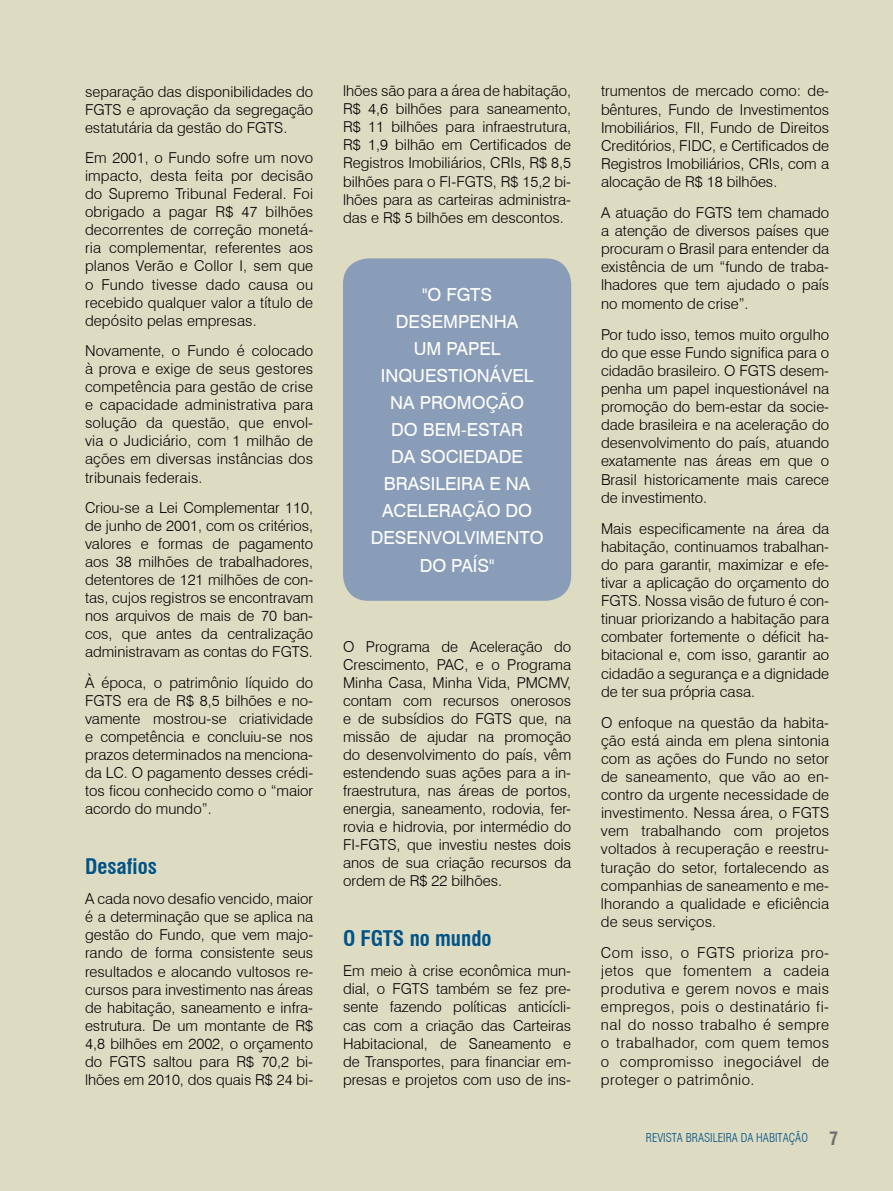
<style>
.page{position:relative;width:893px;height:1191px;background:#dedbc3}
.page>*{position:absolute;margin:0;border:0;box-sizing:border-box;transform-origin:0 0}
.t1{font:700 condensed 21px "Swiss 721 BT";color:#005387}
.t2{font:18px/27px "Swiss 721 BT";color:#fff}
.t3{font:700 condensed 18px "Swiss 721 BT";color:#6d6f71}
.t4{font:300 15px/18px "Swiss 721 BT";color:#000;text-align:justify}
.t5{font:300 condensed 12px "Swiss 721 BT";color:#005387}
</style>
<div class="page">
<div style="left:343px;top:258px;width:228px;height:343px;background:#8a9db8;border-radius:26px"></div>
<p class="t4" style="left:85px;top:82px;width:230px">separação das disponibilidades do FGTS e aprovação da segregação estatutária da gestão do FGTS .</p>
<p class="t4" style="left:85px;top:149px;width:230px">Em 2001, o Fundo sofre um novo impacto, desta feita por decisão do Supremo Tribunal Federal. Foi obrigado a pagar R$ 47 bilhões decorrentes de correção monetá&shy;ria complementar, referentes aos planos Verão e Collor I , sem que o Fundo tivesse dado causa ou recebido qualquer valor a título de depósito pelas empresas.</p>
<p class="t4" style="left:85px;top:342px;width:230px">Novamente, o Fundo é colocado à prova e exige de seus gestores competência para gestão de crise e capacidade administrativa para solução da questão, que envol&shy;via o Judiciário, com 1 milhão de ações em diversas instâncias dos tribunais federais.</p>
<p class="t4" style="left:85px;top:499px;width:230px">Criou-se a Lei Complementar 110, de junho de 2001, com os critérios, valores e formas de pagamento aos 38 milhões de trabalhadores, detentores de 121 milhões de con&shy;tas, cujos registros se encontravam nos arquivos de mais de 70 ban&shy;cos, que antes da centralização administravam as contas do FGTS .</p>
<p class="t4" style="left:85px;top:674px;width:230px">À época, o patrimônio líquido do FGTS era de R$ 8,5 bilhões e no&shy;vamente mostrou-se criatividade e competência e concluiu-se nos prazos determinados na menciona&shy;da LC. O pagamento desses crédi&shy;tos ficou conhecido como o “maior acordo do mundo”.</p>
<h1 class="t1" style="left:85px;top:853px;width:73px">Desafios</h1>
<p class="t4" style="left:85px;top:890px;width:230px">A cada novo desafio vencido, maior é a determinação que se aplica na gestão do Fundo, que vem majo&shy;rando de forma consistente seus resultados e alocando vultosos re&shy;cursos para investimento nas áreas de habitação, saneamento e infra&shy;estrutura. De um montante de R$ 4,8 bilhões em 2002, o orçamento do FGTS saltou para R$ 70,2 bi&shy;lhões em 2010, dos quais R$ 24 bi-</p>
<p class="t4" style="left:343px;top:82px;width:230px">lhões são para a área de habitação, R$ 4,6 bilhões para saneamento, R$ 11 bilhões para infraestrutura, R$ 1,9 bilhão em Certificados de Registros I mobiliários, CRIs, R$ 8,5 bilhões para o FI-FGTS , R$ 15,2 bi&shy;lhões para as carteiras administra&shy;das e R$ 5 bilhões em descontos.</p>
<p class="t4" style="left:601px;top:82px;width:230px">trumentos de mercado como: de&shy;bêntures, Fundo de I nvestimentos I mobiliários, FII , Fundo de Direitos Creditórios, FIDC, e Certificados de Registros I mobiliários, CRIs, com a alocação de R$ 18 bilhões.</p>
<p class="t4" style="left:601px;top:203px;width:230px">A atuação do FGTS tem chamado a atenção de diversos países que procuram o Brasil para entender da existência de um “fundo de traba&shy;lhadores que tem ajudado o país no momento de crise”.</p>
<p class="t4" style="left:601px;top:325px;width:230px">Por tudo isso, temos muito orgulho do que esse Fundo significa para o cidadão brasileiro. O FGTS desem&shy;penha um papel inquestionável na promoção do bem-estar da socie&shy;dade brasileira e na aceleração do desenvolvimento do país, atuando exatamente nas áreas em que o Brasil historicamente mais carece de investimento.</p>
<p class="t4" style="left:601px;top:519px;width:230px">Mais especificamente na área da habitação, continuamos trabalhan&shy;do para garantir, maximizar e efe&shy;tivar a aplicação do orçamento do FGTS . Nossa visão de futuro é con&shy;tinuar priorizando a habitação para combater fortemente o déficit ha&shy;bitacional e, com isso, garantir ao cidadão a segurança e a dignidade de ter sua própria casa.</p>
<p class="t4" style="left:601px;top:713px;width:230px;text-align:left">O enfoque na questão da habita&shy;ção está ainda em plena sintonia com as ações do Fundo no setor de saneamento, que vão ao en&shy;contro da urgente necessidade de investimento. Nessa área, o FGTS vem trabalhando com projetos voltados à recuperação e reestru&shy;turação do setor, fortalecendo as companhias de saneamento e me&shy;lhorando a qualidade e eficiência de seus serviços.</p>
<p class="t4" style="left:601px;top:943px;width:230px">Com isso, o FGTS prioriza pro&shy;jetos que fomentem a cadeia produtiva e gerem novos e mais empregos, pois o destinatário fi&shy;nal do nosso trabalho é sempre o trabalhador, com quem temos o compromisso inegociável de proteger o patrimônio.</p>
<p class="t2" style="left:422px;top:281px;width:72px">"O FGTS</p>
<p class="t2" style="left:396px;top:308px;width:124px">DESEMPENHA</p>
<p class="t2" style="left:414px;top:335px;width:88px">UM PAPEL</p>
<p class="t2" style="left:381px;top:362px;width:154px">INQUESTIONÁVEL</p>
<p class="t2" style="left:390px;top:389px;width:43px">NA PRO</p>
<p class="t2" style="left:391px;top:389px;width:131px;text-indent:66px">MOÇÃO<br>DO BEM-ESTAR<br>DA SOC</p>
<p class="t2" style="left:459px;top:443px;width:66px">IEDADE</p>
<p class="t2" style="left:384px;top:470px;width:148px">BRASILEIRA E NA</p>
<p class="t2" style="left:382px;top:497px;width:148px">AC ELERAÇÃO DO</p>
<p class="t2" style="left:371px;top:524px;width:149px">DESENVOLVIMENTO</p>
<p class="t2" style="left:420px;top:551px;width:76px">DO PAÍS"</p>
<p class="t4" style="left:343px;top:637px;width:230px">O Programa de Aceleração do Crescimento, Pac , e o Programa Minha Casa, Minha Vida, PMCMV, contam com recursos onerosos e de subsídios do FGTS que, na missão de ajudar na promoção do desenvolvimento do país, vêm estendendo suas ações para a in&shy;fraestrutura, nas áreas de portos, energia, saneamento, rodovia, fer&shy;rovia e hidrovia, por intermédio do FI-FGTS , que investiu nestes dois anos de sua criação recursos da ordem de R$ 22 bilhões.</p>
<h1 class="t1" style="left:343px;top:925px;width:150px">O FGTS no mundo</h1>
<p class="t4" style="left:343px;top:962px;width:230px">Em meio à crise econômica mun&shy;dial, o FGTS também se fez pre&shy;sente fazendo políticas anticícli&shy;cas com a criação das Carteiras Habitacional, de Saneamento e de Transportes, para financiar em&shy;presas e projetos com uso de ins-</p>
<p class="t5" style="left:646px;top:1130px;width:13px">REVISTA</p>
<p class="t5" style="left:686px;top:1130px;width:13px">BRASILEIRA</p>
<p class="t5" style="left:741px;top:1130px;width:29px">DA HABITA</p>
<p class="t5" style="left:789px;top:1130px;width:19px">ÇÃO</p>
<p class="t3" style="left:829px;top:1127px;width:10px">7</p>
</div>
